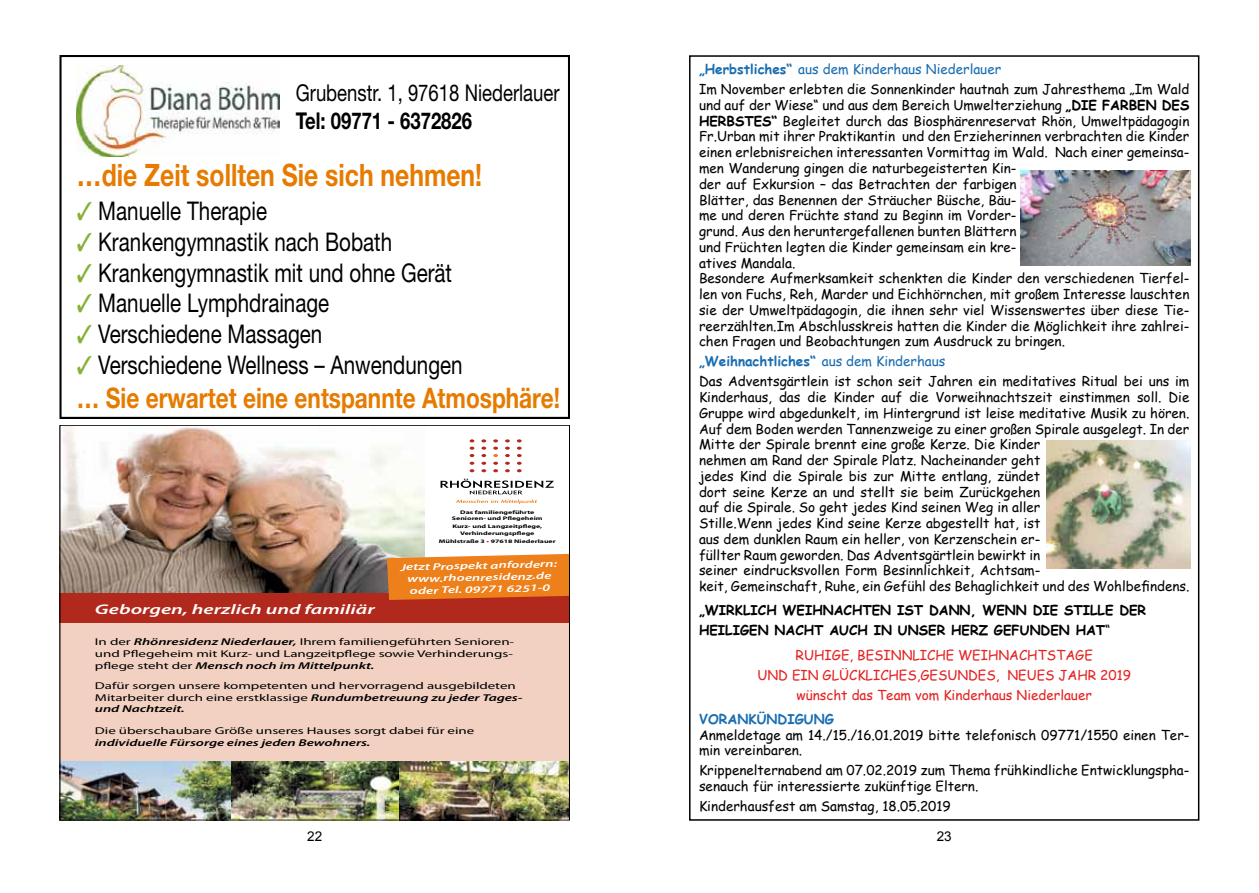
<style>
.page{position:relative;width:1259px;height:893px;background:#fff}
.page>*{position:absolute;margin:0;border:0;box-sizing:border-box;transform-origin:0 0}
.t1{font:700 30.9px "Helvetica Neue";color:#e67b00;scale:.8 1}
.t2{font:700 28.35px "Helvetica Neue";color:#e67b00;scale:.8 1}
.t3{font:25.8px/30.9px "Helvetica Neue";color:#000;scale:.8 1}
.t4{font:23.1px "Helvetica Neue";color:#000;scale:.8 1}
.t5{font:700 23.1px "Helvetica Neue";color:#000;scale:.8 1}
.t6{font:italic 600 13.95px "Myriad Pro";color:#fff;scale:1.52 1}
.t7{font:13.5px/15.8px "Comic Sans MS";color:#000}
.t8{font:13.5px/20px "Comic Sans MS";color:#e42222;text-align:center}
.t9{font:700 13.5px/20px "Comic Sans MS";color:#000}
.t10{font:700 13.5px "Comic Sans MS";color:#1b6eb1}
.t11{font:13.5px "Arial";color:#000}
.t12{font:9.9px/11.9px "Myriad Pro";letter-spacing:-.005em;color:#000;scale:1.52 1}
.t13{font:italic 600 9.9px/11.9px "Myriad Pro";color:#fff;text-align:center;scale:1.52 1}
.t14{font:italic 600 9.9px "Myriad Pro";letter-spacing:-.005em;color:#000;scale:1.52 1}
.t15{font:700 5.25px/6.1px "Myriad Pro";color:#000;text-align:center;scale:1.52 1}
.s1{color:#b1291c}
.s2{font-weight:600;font-style:italic}
.s3{font-weight:700;color:#1b6eb1}
.s4{color:#1b6eb1}
.s5{font-weight:700}
.s6{font-weight:400}
</style>
<div class="page">
<img style="left:62px;top:427px;width:362px;height:167px">
<div style="left:60px;top:623px;width:510px;height:175px;background:#f2d1c2"></div>
<img style="left:62px;top:762px;width:506px;height:56px">
<svg style="left:469px;top:439px;width:5px;height:33px"></svg>
<svg style="left:481px;top:439px;width:5px;height:33px"></svg>
<svg style="left:493px;top:439px;width:5px;height:33px"></svg>
<svg style="left:505px;top:439px;width:5px;height:33px"></svg>
<svg style="left:517px;top:439px;width:4px;height:33px"></svg>
<svg style="left:440px;top:479px;width:114px;height:25px"></svg>
<div style="left:60px;top:594px;width:510px;height:29px;background:#b1291c"></div>
<svg style="left:387px;top:554px;width:181px;height:46px;background:#ea8025"></svg>
<svg style="left:60px;top:55px;width:510px;height:363px"></svg>
<img style="left:77px;top:65px;width:202px;height:91px">
<img style="left:1021px;top:170px;width:170px;height:96px">
<img style="left:1046px;top:440px;width:145px;height:128px">
<svg style="left:78px;top:202px;width:14px;height:18px"></svg>
<svg style="left:78px;top:232px;width:14px;height:19px"></svg>
<svg style="left:78px;top:263px;width:14px;height:19px"></svg>
<svg style="left:78px;top:294px;width:14px;height:19px"></svg>
<svg style="left:78px;top:325px;width:14px;height:19px"></svg>
<svg style="left:78px;top:356px;width:14px;height:19px"></svg>
<h3 class="t4" style="left:296px;top:79px;width:331px">Grubenstr. 1, 97618 Niederlauer</h3>
<h3 class="t5" style="left:296px;top:107px;width:222px">Tel: 09771 - 6372826</h3>
<h1 class="t1" style="left:77px;top:156px;width:508px">…die Zeit sollten Sie sich nehmen!</h1>
<h3 class="t3" style="left:98px;top:195px;width:457px">Manuelle Therapie<br>Krankengymnastik nach Bobath<br>Krankengymnastik mit und ohne Gerät<br>Manuelle Lymphdrainage<br>Verschiedene Massagen<br>Verschiedene Wellness – Anwendungen</h3>
<h2 class="t2" style="left:77px;top:380px;width:605px">… Sie erwartet eine entspannte Atmosphäre!</h2>
<p class="t15" style="left:452px;top:509px;width:61px">Das familiengeführte<br>Senioren- und Pflegeheim</p>
<p class="t15" style="left:452px;top:523px;width:61px">Kurz- und Langzeitpflege,<br>Verhinderungspflege</p>
<p class="t15" style="left:439px;top:538px;width:78px">Mühlstraße 3 <span class="s1">•</span> 97618 Niederlauer</p>
<p class="t6" style="left:95px;top:600px;width:185px">Geborgen, herzlich und familiär</p>
<p class="t13" style="left:400px;top:561px;width:105px;rotate:-1deg">Jetzt Prospekt anfordern: www.rhoenresidenz.de oder Tel. 09771 6251-0</p>
<p class="t12" style="left:95px;top:636px;width:277px">In der <span class="s2">Rhönresidenz Niederlauer,</span> Ihrem familiengeführten Senioren&shy;und Pflegeheim mit Kurz- und Langzeitpflege sowie Verhinderungs&shy;pflege steht der <span class="s2">Mensch noch im Mittelpunkt.</span></p>
<p class="t12" style="left:95px;top:679px;width:283px">Dafür sorgen unsere kompetenten und hervorragend ausgebildeten<br>Mitarbeiter durch eine erstklassige <span class="s2">Rundumbetreuung zu jeder Tages&shy;und Nachtzeit.</span></p>
<p class="t12" style="left:95px;top:725px;width:251px">Die überschaubare Größe unseres Hauses sorgt dabei für eine</p>
<p class="t14" style="left:95px;top:736px;width:183px">individuelle Fürsorge eines jeden Bewohners.</p>
<p class="t7" style="left:699px;top:59px;width:492px;line-height:20px"><span class="s3">„Herbstliches“</span> <span class="s4">aus dem Kinderhaus Niederlauer<br></span>Im November erlebten die Sonnenkinder hautnah zum Jahresthema „Im Wald</p>
<p class="t7" style="left:699px;top:97px;width:492px">und auf der Wiese“ und aus dem Bereich Umwelterziehung <span class="s5">„DIE FARBEN DES HERBSTES“</span> Begleitet durch das Biosphärenreservat Rhön, Umweltpädagogin Fr.Urban mit ihrer Praktikantin und den Erzieherinnen verbrachten die Kinder einen erlebnisreichen interessanten Vormittag im Wald. Nach einer gemeinsa&shy;men Wanderung gingen die naturbegeisterten Kin-<br>der auf Exkursion – das Betrachten der farbigen<br>Blätter, das Benennen der Sträucher Büsche, Bäu-<br>me und deren Früchte stand zu Beginn im Vorder-<br>grund. Aus den heruntergefallenen bunten Blättern<br>und Früchten legten die Kinder gemeinsam ein kre-<br>atives Mandala.<br>Besondere Aufmerksamkeit schenkten die Kinder den verschiedenen Tierfel&shy;len von Fuchs, Reh, Marder und Eichhörnchen, mit großem Interesse lauschten sie der Umweltpädagogin, die ihnen sehr viel Wissenswertes über diese Tie&shy;reerzählten.Im Abschlusskreis hatten die Kinder die Möglichkeit ihre zahlrei&shy;chen Fragen und Beobachtungen zum Ausdruck zu bringen.</p>
<p class="t7" style="left:699px;top:351px;width:492px;line-height:20px"><span class="s3">„Weihnachtliches“</span> <span class="s4">aus dem Kinderhaus<br></span>Das Adventsgärtlein ist schon seit Jahren ein meditatives Ritual bei uns im</p>
<p class="t7" style="left:699px;top:389px;width:492px">Kinderhaus, das die Kinder auf die Vorweihnachtszeit einstimmen soll. Die Gruppe wird abgedunkelt, im Hintergrund ist leise meditative Musik zu hören.<br>Auf dem Boden werden Tannenzweige zu einer großen Spirale ausgelegt. In der Mitte der Spirale brennt eine große Kerze. Die Kinder<br>nehmen am Rand der Spirale Platz. Nacheinander geht<br>jedes Kind die Spirale bis zur Mitte entlang, zündet<br>dort seine Kerze an und stellt sie beim Zurückgehen<br>auf die Spirale. So geht jedes Kind seinen Weg in aller<br>Stille.Wenn jedes Kind seine Kerze abgestellt hat, ist<br>aus dem dunklen Raum ein heller, von Kerzenschein er-<br>füllter Raum geworden. Das Adventsgärtlein bewirkt in<br>seiner eindrucksvollen Form Besinnlichkeit, Achtsam-<br>keit, Gemeinschaft, Ruhe, ein Gefühl des Behaglichkeit und des Wohlbefindens.</p>
<p class="t9" style="left:699px;top:600px;width:449px">„WIRKLICH WEIHNACHTEN IST DANN, WENN DIE STILLE DER<br>HEILIGEN NACHT AUCH IN UNSER HERZ GEFUNDEN HAT<span class="s6">“</span></p>
<p class="t8" style="left:757px;top:644px;width:375px">RUHIGE, BESINNLICHE WEIHNACHTSTAGE<br>UND EIN GLÜCKLICHES,GESUNDES, NEUES JAHR 2019 wünscht das Team vom Kinderhaus Niederlauer</p>
<p class="t10" style="left:699px;top:709px;width:136px">VORANKÜNDIGUNG</p>
<p class="t7" style="left:699px;top:726px;width:492px">Anmeldetage am 14./15./16.01.2019 bitte telefonisch 09771/1550 einen Ter&shy;min vereinbaren.</p>
<p class="t7" style="left:699px;top:762px;width:492px">Krippenelternabend am 07.02.2019 zum Thema frühkindliche Entwicklungspha&shy;senauch für interessierte zukünftige Eltern.</p>
<p class="t7" style="left:699px;top:798px;width:253px">Kinderhausfest am Samstag, 18.05.2019</p>
<p class="t11" style="left:307px;top:828px;width:17px">22</p>
<p class="t11" style="left:936px;top:828px;width:17px">23</p>
</div>
